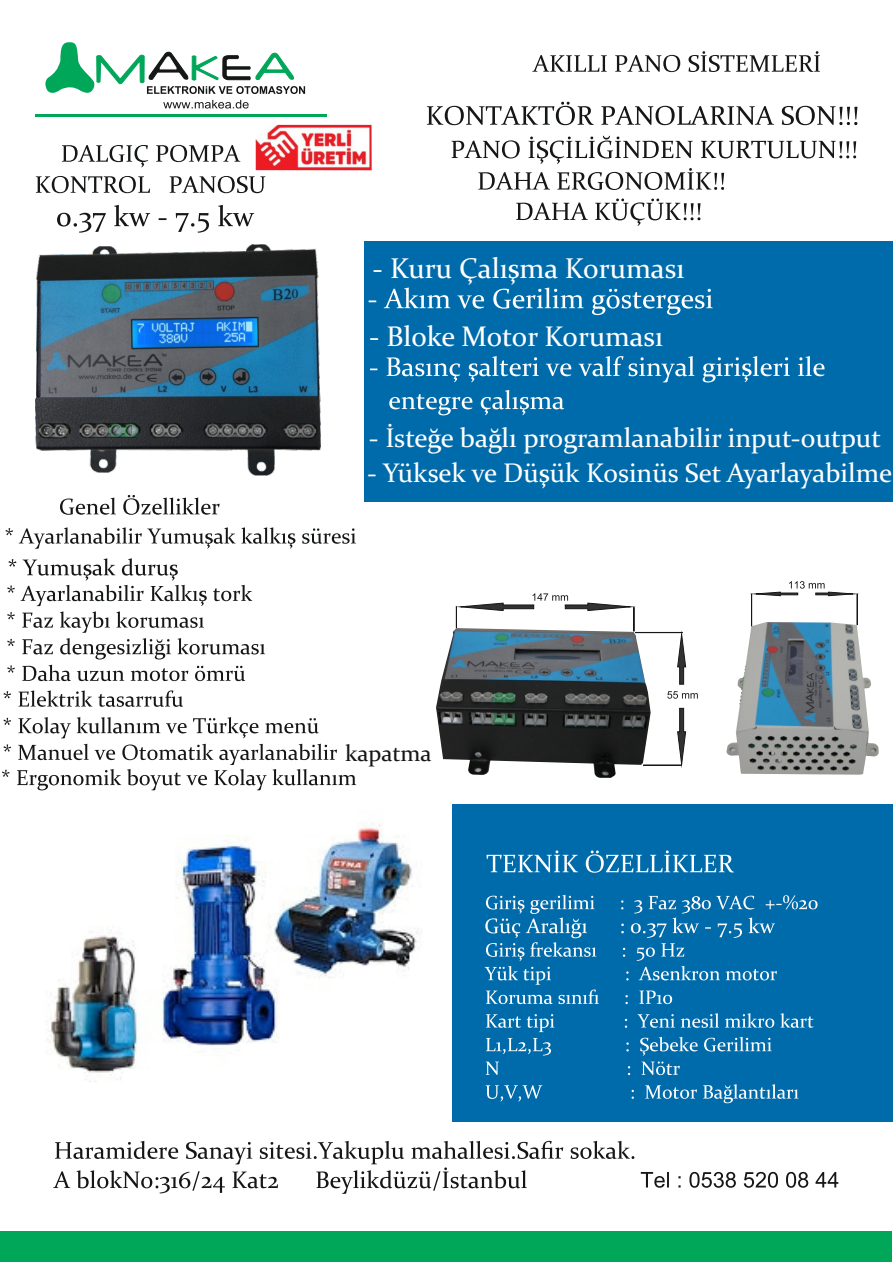
<style>
.page{position:relative;width:893px;height:1262px;background:#fff}
.page>*{position:absolute;margin:0;border:0;box-sizing:border-box;transform-origin:0 0}
.t1{font:28.8px "Constantia";color:#fff}
.t2{font:28.5px "Constantia";color:#fff}
.t3{font:27.15px "Constantia";color:#fff}
.t4{font:27px "Constantia";color:#fff}
.t5{font:23.1px "Constantia";color:#151616}
</style>
<div class="page">
<img style="left:36px;top:245px;width:285px;height:230px">
<svg style="left:57px;top:205px;width:197px;height:28px"></svg>
<img style="left:47px;top:824px;width:372px;height:258px">
<svg style="left:62px;top:145px;width:178px;height:22px"></svg>
<img style="left:436px;top:629px;width:180px;height:149px">
<img style="left:726px;top:626px;width:152px;height:148px">
<svg style="left:750px;top:581px;width:110px;height:45px"></svg>
<svg style="left:455px;top:593px;width:242px;height:173px"></svg>
<svg style="left:427px;top:102px;width:430px;height:23px"></svg>
<div style="left:452px;top:805px;width:441px;height:317px;background:#006bab"></div>
<div style="left:364px;top:242px;width:529px;height:260px;background:#006bab"></div>
<svg style="left:6px;top:527px;width:350px;height:21px"></svg>
<svg style="left:7px;top:558px;width:258px;height:123px"></svg>
<svg style="left:4px;top:690px;width:179px;height:17px"></svg>
<svg style="left:2px;top:717px;width:354px;height:73px"></svg>
<svg style="left:60px;top:495px;width:160px;height:20px"></svg>
<svg style="left:451px;top:136px;width:405px;height:54px"></svg>
<svg style="left:516px;top:198px;width:184px;height:28px"></svg>
<svg style="left:486px;top:850px;width:248px;height:22px"></svg>
<svg style="left:45px;top:42px;width:260px;height:52px"></svg>
<svg style="left:163px;top:100px;width:86px;height:9px"></svg>
<hr style="left:35px;top:114px;width:291px;height:3px;background:#00a759">
<svg style="left:484px;top:895px;width:333px;height:109px"></svg>
<svg style="left:486px;top:1013px;width:327px;height:42px"></svg>
<svg style="left:485px;top:1061px;width:194px;height:14px"></svg>
<svg style="left:485px;top:1084px;width:313px;height:19px"></svg>
<img style="left:255px;top:125px;width:116px;height:45px">
<div style="left:0;top:1231px;width:891px;height:30px;background:#00a759"></div>
<svg style="left:532px;top:51px;width:288px;height:21px"></svg>
<svg style="left:53px;top:1140px;width:581px;height:53px"></svg>
<svg style="left:640px;top:1171px;width:198px;height:16px"></svg>
<svg style="left:370px;top:356px;width:454px;height:26px"></svg>
<svg style="left:389px;top:390px;width:175px;height:25px"></svg>
<svg style="left:368px;top:287px;width:344px;height:28px"></svg>
<svg style="left:36px;top:176px;width:229px;height:17px"></svg>
<p class="t1" style="left:372px;top:256px;width:313px">- Kuru Çalışma Koruması</p>
<p class="t2" style="left:369px;top:325px;width:296px">- Bloke Motor Koruması</p>
<p class="t3" style="left:369px;top:427px;width:514px">- İsteğe bağlı programlanabilir input-output</p>
<p class="t4" style="left:367px;top:461px;width:526px">- Yüksek ve Düşük Kosinüs Set Ayarlayabilme</p>
<p class="t5" style="left:345px;top:743px;width:88px">kapatma</p>
</div>
